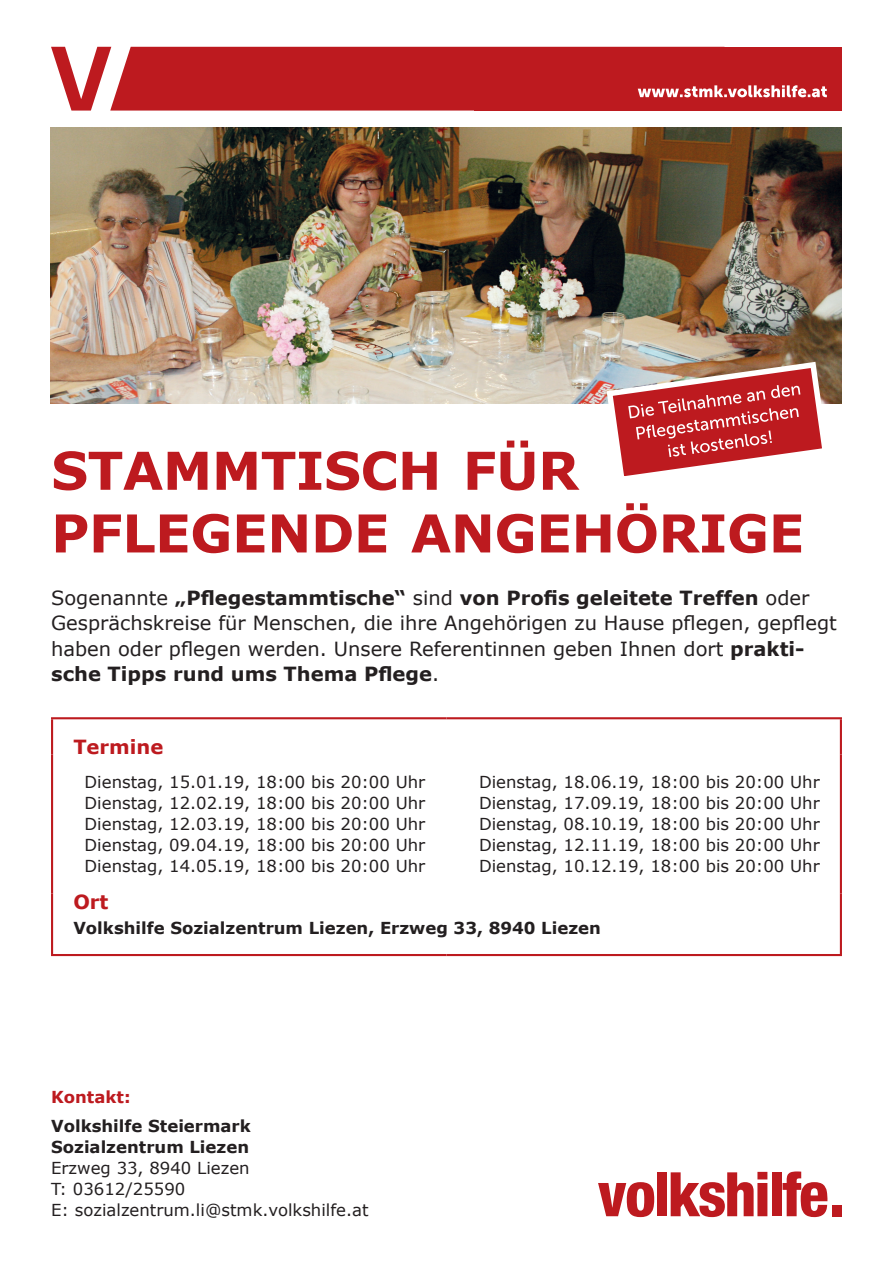
<style>
.page{position:relative;width:893px;height:1263px;background:#fff}
.page>*{position:absolute;margin:0;border:0;box-sizing:border-box;transform-origin:0 0}
.t1{font:700 52.2px/62.7px "Verdana";letter-spacing:-.01em;color:#bd1a1f}
.t2{font:19.5px/25.5px "Verdana";color:#231f20}
.t3{font:700 19.5px "Verdana";color:#bd1a1f}
.t4{font:16.5px/21px "Verdana";color:#231f20}
.t5{font:700 16.5px/21px "Verdana";color:#231f20}
.t6{font:700 16.5px "Verdana";color:#bd1a1f}
.s1{font-weight:700}
.s2{font-weight:400}
</style>
<div class="page">
<div style="left:474px;top:47px;width:368px;height:64px;background:#bd1a1f"></div>
<svg style="left:598px;top:1182px;width:56px;height:35px"></svg>
<div style="left:657px;top:1172px;width:10px;height:44px;background:#bd1a1f"></div>
<svg style="left:671px;top:1172px;width:96px;height:45px"></svg>
<div style="left:771px;top:1172px;width:10px;height:44px;background:#bd1a1f"></div>
<svg style="left:782px;top:1171px;width:45px;height:46px"></svg>
<div style="left:832px;top:1205px;width:10px;height:11px;background:#bd1a1f"></div>
<svg style="left:51px;top:47px;width:776px;height:64px"></svg>
<img style="left:51px;top:128px;width:791px;height:276px">
<svg style="left:603px;top:359px;width:228px;height:117px"></svg>
<hr style="left:840px;top:893px;width:2px;height:61px;background:#bd1a1f">
<hr style="left:51px;top:717px;width:395px;height:2px;background:#bd1a1f">
<hr style="left:51px;top:719px;width:2px;height:35px;background:#bd1a1f">
<hr style="left:446px;top:717px;width:396px;height:2px;background:#bd1a1f">
<hr style="left:840px;top:719px;width:2px;height:35px;background:#bd1a1f">
<hr style="left:51px;top:754px;width:2px;height:139px;background:#bd1a1f">
<hr style="left:840px;top:754px;width:2px;height:139px;background:#bd1a1f">
<hr style="left:51px;top:893px;width:2px;height:61px;background:#bd1a1f">
<hr style="left:51px;top:954px;width:395px;height:2px;background:#bd1a1f">
<hr style="left:446px;top:954px;width:396px;height:2px;background:#bd1a1f">
<h1 class="t1" style="left:51px;top:438px;width:755px">STAMMTISCH FÜR<br>PFLEGENDE ANGEHÖRIGE</h1>
<p class="t2" style="left:51px;top:585px;width:787px">Sogenannte <span class="s1">„Pflegestammtische“</span> sind <span class="s1">von Profis geleitete Treffen</span> oder Gesprächskreise für Menschen, die ihre Angehörigen zu Hause pflegen, gepflegt haben oder pflegen werden. Unsere Referentinnen geben Ihnen dort <span class="s1">prakti&shy;sche Tipps rund ums Thema Pflege</span>.</p>
<p class="t3" style="left:73px;top:733px;width:92px">Termine</p>
<p class="t4" style="left:85px;top:772px;width:342px">Dienstag, 15.01.19, 18:00 bis 20:00 Uhr</p>
<p class="t4" style="left:85px;top:793px;width:342px">Dienstag, 12.02.19, 18:00 bis 20:00 Uhr</p>
<p class="t4" style="left:85px;top:814px;width:342px">Dienstag, 12.03.19, 18:00 bis 20:00 Uhr</p>
<p class="t4" style="left:85px;top:835px;width:342px">Dienstag, 09.04.19, 18:00 bis 20:00 Uhr</p>
<p class="t4" style="left:85px;top:856px;width:342px">Dienstag, 14.05.19, 18:00 bis 20:00 Uhr</p>
<p class="t4" style="left:479px;top:772px;width:342px">Dienstag, 18.06.19, 18:00 bis 20:00 Uhr</p>
<p class="t4" style="left:479px;top:793px;width:342px">Dienstag, 17.09.19, 18:00 bis 20:00 Uhr</p>
<p class="t4" style="left:479px;top:814px;width:342px">Dienstag, 08.10.19, 18:00 bis 20:00 Uhr</p>
<p class="t4" style="left:479px;top:835px;width:342px">Dienstag, 12.11.19, 18:00 bis 20:00 Uhr</p>
<p class="t4" style="left:479px;top:856px;width:342px">Dienstag, 10.12.19, 18:00 bis 20:00 Uhr</p>
<p class="t3" style="left:73px;top:888px;width:37px">Ort</p>
<p class="t5" style="left:73px;top:917px;width:529px">Volkshilfe Sozialzentrum Liezen, Erzweg 33, 8940 Liezen</p>
<p class="t6" style="left:51px;top:1085px;width:81px">Kontakt:</p>
<p class="t5" style="left:51px;top:1115px;width:201px">Volkshilfe Steiermark</p>
<p class="t5" style="left:51px;top:1136px;width:200px">Sozialzentrum Liezen<br><span class="s2">Erzweg 33, 8940 Liezen</span></p>
<p class="t4" style="left:51px;top:1178px;width:319px">T: 03612/25590<br>E: sozialzentrum.li@stmk.volkshilfe.at</p>
</div>
